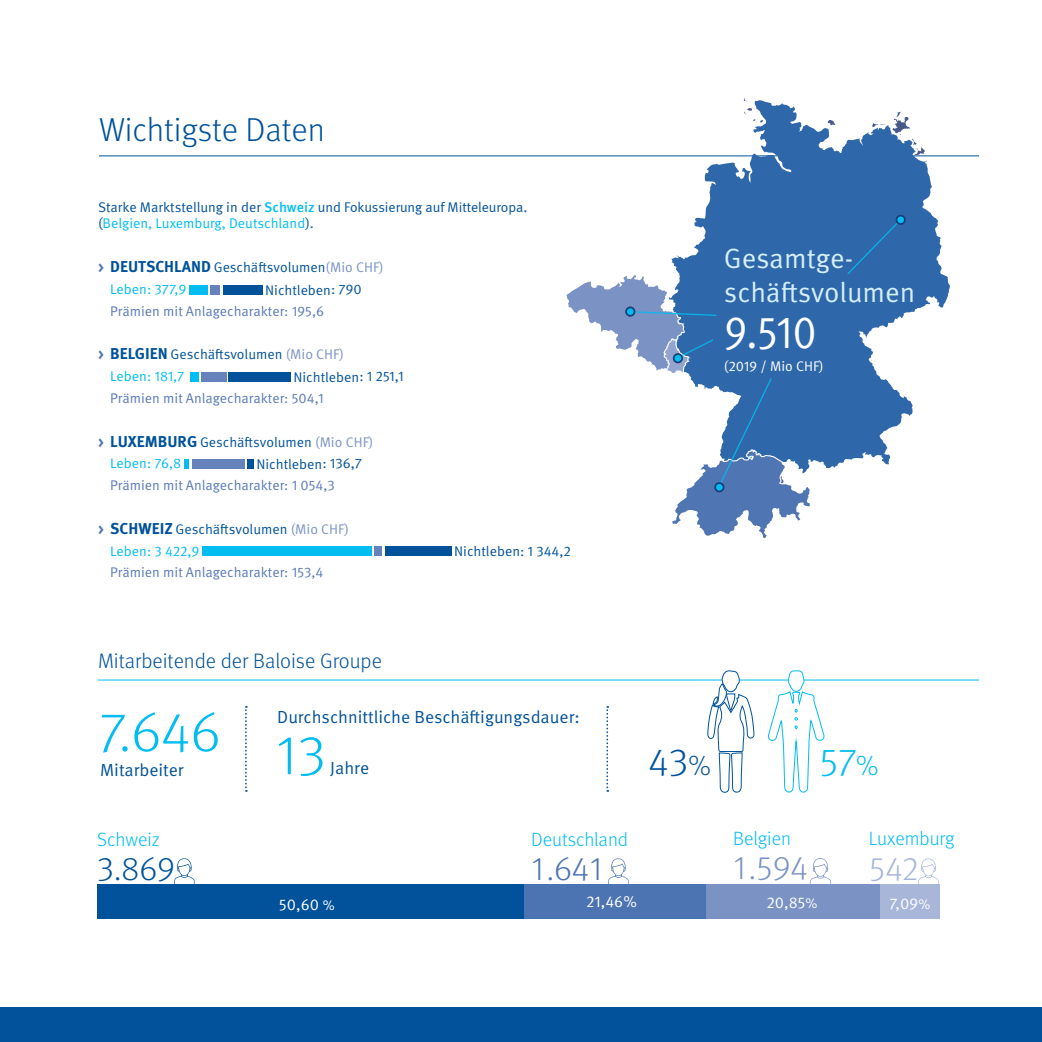
<style>
.page{position:relative;width:1042px;height:1042px;background:#fff}
.page>*{position:absolute;margin:0;border:0;box-sizing:border-box;transform-origin:0 0}
.t1{font:300 56px "Meta Pro";color:#01bdf2}
.t2{font:45.85px "Meta Pro Norm";color:#fff;scale:.9 1}
.t3{font:300 38.5px "Meta Pro";color:#01529a}
.t4{font:300 38.5px "Meta Pro";color:#01bdf2}
.t5{font:300 33.25px "Meta Pro";color:#01529a}
.t6{font:300 33.25px "Meta Pro";color:#4d74b2}
.t7{font:300 33.25px "Meta Pro";color:#7a92c4}
.t8{font:300 33.25px "Meta Pro";color:#a8b6d9}
.t9{font:28px/33.6px "Meta Pro Norm";color:#d4effb}
.t10{font:300 21px "Meta Pro";color:#01529a}
.t11{font:300 19.25px "Meta Pro";color:#01bdf2}
.t12{font:17.5px "Meta Pro Norm";color:#01529a}
.t13{font:15.75px "Meta Pro Norm";color:#fff}
.t14{font:14px "Meta Pro Norm";color:#01529a}
.t15{font:14px "Meta Pro Norm";color:#5a7ab5}
.t16{font:14px/16.8px "Meta Normal LF";color:#01529a}
.t17{font:14px "Meta Pro Norm";color:#01bdf2}
.t18{font:14px "Meta Pro Norm";color:#fff}
.s1{font-family:"Meta Pro Norm"}
.s2{font-family:"Meta Pro";font-weight:500;color:#01bdf2}
.s3{font-family:"Meta Pro Norm";color:#01bdf2}
.s4{font-family:"Meta Pro";font-weight:700;color:#4d74b2}
.s5{font-family:"Meta Pro";font-weight:700;font-size:15.75px}
.s6{color:#7a92c4}
.s7{font-size:28px}
.s8{font-size:14px}
</style>
<div class="page">
<svg style="left:245px;top:706px;width:2px;height:86px"></svg>
<svg style="left:606px;top:706px;width:2px;height:86px"></svg>
<hr style="left:99px;top:155px;width:880px;height:1px;background:#01529a">
<svg style="left:669px;top:100px;width:281px;height:368px;fill:#2e68aa"></svg>
<svg style="left:827px;top:120px;width:8px;height:9px"></svg>
<svg style="left:744px;top:108px;width:22px;height:14px"></svg>
<div style="left:846px;top:221px;width:53px;height:55px;background:#2e68aa"></div>
<svg style="left:566px;top:275px;width:244px;height:263px"></svg>
<div style="left:0;top:1007px;width:1042px;height:35px;background:#01529a"></div>
<div style="left:189px;top:285px;width:19px;height:10px;background:#01bdf2"></div>
<div style="left:210px;top:285px;width:10px;height:10px;background:#6582ba"></div>
<div style="left:223px;top:285px;width:39px;height:10px;background:#01529a"></div>
<div style="left:190px;top:372px;width:9px;height:10px;background:#01bdf2"></div>
<div style="left:201px;top:372px;width:25px;height:10px;background:#6582ba"></div>
<div style="left:229px;top:372px;width:62px;height:10px;background:#01529a"></div>
<div style="left:184px;top:459px;width:5px;height:10px;background:#01bdf2"></div>
<div style="left:192px;top:459px;width:52px;height:10px;background:#6582ba"></div>
<div style="left:247px;top:459px;width:7px;height:10px;background:#01529a"></div>
<div style="left:202px;top:546px;width:170px;height:10px;background:#01bdf2"></div>
<div style="left:375px;top:546px;width:7px;height:10px;background:#6582ba"></div>
<div style="left:385px;top:546px;width:66px;height:10px;background:#01529a"></div>
<hr style="left:98px;top:679px;width:881px;height:1px;background:#01bdf2">
<svg style="left:767px;top:670px;width:58px;height:123px"></svg>
<svg style="left:707px;top:670px;width:48px;height:123px"></svg>
<div style="left:896px;top:216px;width:9px;height:8px;background:#01bdf2;border-radius:50%"></div>
<div style="left:895px;top:215px;width:11px;height:10px;border:2px solid #193f78;border-radius:50%"></div>
<div style="left:715px;top:483px;width:8px;height:8px;background:#01bdf2;border-radius:50%"></div>
<div style="left:714px;top:482px;width:10px;height:10px;border:2px solid #193f78;border-radius:50%"></div>
<div style="left:674px;top:354px;width:8px;height:8px;background:#01bdf2;border-radius:50%"></div>
<div style="left:673px;top:353px;width:10px;height:10px;border:2px solid #193f78;border-radius:50%"></div>
<div style="left:626px;top:307px;width:8px;height:9px;background:#01bdf2;border-radius:50%"></div>
<div style="left:625px;top:306px;width:10px;height:11px;border:2px solid #193f78;border-radius:50%"></div>
<svg style="left:174px;top:858px;width:20px;height:26px"></svg>
<svg style="left:608px;top:858px;width:20px;height:26px"></svg>
<svg style="left:918px;top:858px;width:21px;height:26px"></svg>
<svg style="left:810px;top:858px;width:21px;height:26px"></svg>
<div style="left:705px;top:884px;width:176px;height:35px;background:#7a92c4"></div>
<div style="left:524px;top:884px;width:181px;height:35px;background:#4d74b2"></div>
<div style="left:98px;top:884px;width:426px;height:35px;background:#01529a"></div>
<div style="left:880px;top:884px;width:60px;height:35px;background:#a8b6d9"></div>
<p class="t5" style="left:99px;top:105px;width:227px">Wichtigste Daten</p>
<p class="t16" style="left:98px;top:198px;width:431px"><span class="s1">Starke Marktstellung in der</span> <span class="s2">Schweiz</span> und Fokussierung auf Mitteleuropa. <span class="s1">(</span><span class="s3">Belgien, Luxemburg, Deutschland</span><span class="s1">).</span></p>
<p class="t14" style="left:98px;top:257px;width:287px"><span class="s4">&gt;</span> <span class="s5">DEUTSCHLAND</span> Geschäftsvolumen<span class="s6">(Mio CHF)</span></p>
<p class="t17" style="left:110px;top:278px;width:78px">Leben: 377,9</p>
<p class="t14" style="left:265px;top:279px;width:98px">Nichtleben: 790</p>
<p class="t15" style="left:110px;top:300px;width:215px">Prämien mit Anlagecharakter: 195,6</p>
<p class="t14" style="left:98px;top:344px;width:247px"><span class="s4">&gt;</span> <span class="s5">BELGIEN</span> Geschäftsvolumen <span class="s6">(Mio CHF)</span></p>
<p class="t17" style="left:110px;top:366px;width:76px">Leben: 181,7</p>
<p class="t14" style="left:293px;top:367px;width:112px">Nichtleben: 1 251,1</p>
<p class="t15" style="left:110px;top:387px;width:215px">Prämien mit Anlagecharakter: 504,1</p>
<p class="t14" style="left:98px;top:431px;width:277px"><span class="s4">&gt;</span> <span class="s5">LUXEMBURG</span> Geschäftsvolumen <span class="s6">(Mio CHF)</span></p>
<p class="t17" style="left:110px;top:453px;width:73px">Leben: 76,8</p>
<p class="t14" style="left:256px;top:454px;width:107px">Nichtleben: 136,7</p>
<p class="t15" style="left:110px;top:475px;width:226px">Prämien mit Anlagecharakter: 1 054,3</p>
<p class="t14" style="left:98px;top:518px;width:252px"><span class="s4">&gt;</span> <span class="s5">SCHWEIZ</span> Geschäftsvolumen <span class="s6">(Mio CHF)</span></p>
<p class="t17" style="left:110px;top:540px;width:91px">Leben: 3 422,9</p>
<p class="t14" style="left:454px;top:540px;width:118px">Nichtleben: 1 344,2</p>
<p class="t15" style="left:110px;top:562px;width:215px">Prämien mit Anlagecharakter: 153,4</p>
<p class="t9" style="left:724px;top:240px;width:193px">Gesamtge&shy;schäftsvolumen</p>
<p class="t2" style="left:724px;top:298px;width:105px">9.510</p>
<p class="t18" style="left:724px;top:355px;width:101px">(2019 / Mio CHF)</p>
<p class="t10" style="left:98px;top:646px;width:285px">Mitarbeitende der Baloise Groupe</p>
<p class="t1" style="left:100px;top:691px;width:122px">7.646</p>
<p class="t12" style="left:100px;top:757px;width:85px">Mitarbeiter</p>
<p class="t11" style="left:97px;top:825px;width:64px">Schweiz</p>
<p class="t5" style="left:97px;top:844px;width:79px">3.869</p>
<p class="t12" style="left:277px;top:704px;width:304px">Durchschnittliche Beschäftigungsdauer:</p>
<p class="t1" style="left:275px;top:714px;width:52px">13</p>
<p class="t12" style="left:330px;top:755px;width:40px">Jahre</p>
<p class="t11" style="left:531px;top:825px;width:98px">Deutschland</p>
<p class="t6" style="left:531px;top:844px;width:75px">1.641</p>
<p class="t3" style="left:648px;top:733px;width:64px">43<span class="s7">%</span></p>
<p class="t4" style="left:819px;top:733px;width:61px">57<span class="s7">%</span></p>
<p class="t11" style="left:733px;top:824px;width:59px">Belgien</p>
<p class="t7" style="left:733px;top:843px;width:76px">1.594</p>
<p class="t11" style="left:869px;top:825px;width:87px">Luxemburg</p>
<p class="t8" style="left:869px;top:844px;width:52px">542</p>
<p class="t13" style="left:279px;top:892px;width:57px">50,60 <span class="s8">%</span></p>
<p class="t13" style="left:586px;top:889px;width:52px">21,46%</p>
<p class="t13" style="left:766px;top:891px;width:52px">20,85<span class="s8">%</span></p>
<p class="t13" style="left:889px;top:891px;width:42px">7,09<span class="s8">%</span></p>
</div>
